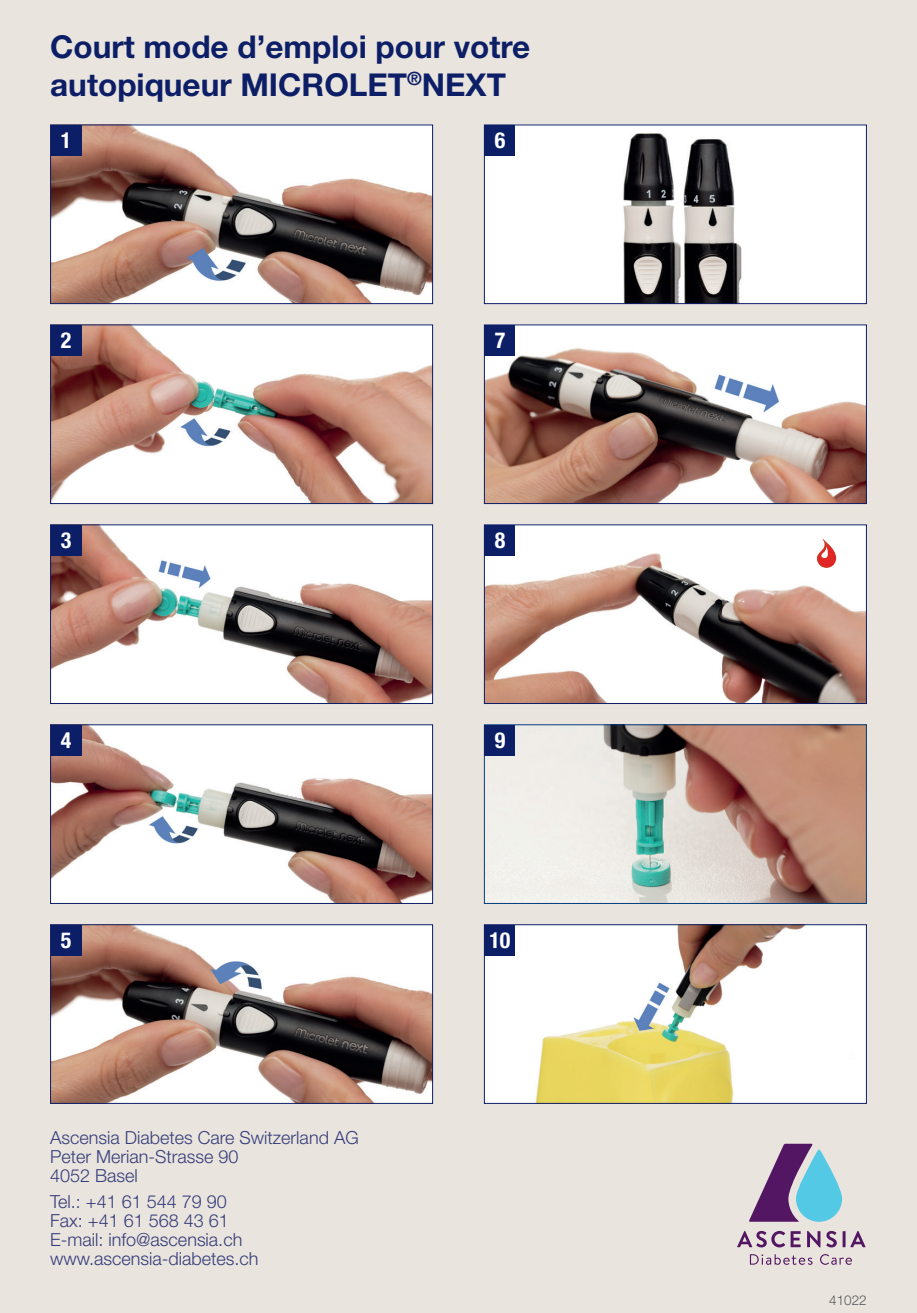
<style>
.page{position:relative;width:917px;height:1313px;background:#fff}
.page>*{position:absolute;margin:0;border:0;box-sizing:border-box;transform-origin:0 0}
.t1{font:700 31.5px/37.8px "Helvetica Neue LT Std";color:#0c1e66}
.t2{font:700 condensed 22.05px "Helvetica Neue LT Std";color:#fff}
.t3{font:300 18px/19.1px "Helvetica Neue LT Std";color:#373d7a}
.t4{font:300 13.5px "Helvetica Neue LT Std";color:#57585a}
.s1{font-family:"Helvetica Neue LT Std Bd SC800";font-weight:400}
</style>
<div class="page">
<div style="left:0;top:0;width:917px;height:1312px;background:#e9e4de"></div>
<svg style="left:737px;top:1231px;width:129px;height:33px"></svg>
<svg style="left:749px;top:1143px;width:93px;height:78px"></svg>
<img style="left:52px;top:127px;width:379px;height:175px">
<div style="left:50px;top:125px;width:383px;height:179px;border:1px solid #0c1e66"></div>
<div style="left:51px;top:125px;width:30px;height:31px;background:#0c1e66"></div>
<div style="left:484px;top:125px;width:382px;height:178px;background:#fff"></div>
<img style="left:623px;top:133px;width:119px;height:169px">
<div style="left:484px;top:125px;width:383px;height:179px;border:1px solid #0c1e66"></div>
<div style="left:485px;top:125px;width:30px;height:31px;background:#0c1e66"></div>
<img style="left:52px;top:926px;width:379px;height:175px">
<div style="left:50px;top:924px;width:383px;height:179px;border:1px solid #0c1e66"></div>
<div style="left:51px;top:925px;width:30px;height:30px;background:#0c1e66"></div>
<div style="left:484px;top:924px;width:382px;height:179px;background:#fff"></div>
<img style="left:535px;top:926px;width:270px;height:175px">
<div style="left:484px;top:924px;width:383px;height:179px;border:1px solid #0c1e66"></div>
<div style="left:485px;top:925px;width:30px;height:30px;background:#0c1e66"></div>
<img style="left:52px;top:726px;width:379px;height:175px">
<div style="left:50px;top:724px;width:383px;height:179px;border:1px solid #0c1e66"></div>
<div style="left:51px;top:725px;width:30px;height:30px;background:#0c1e66"></div>
<img style="left:486px;top:726px;width:379px;height:175px">
<div style="left:484px;top:724px;width:383px;height:179px;border:1px solid #013d7d"></div>
<div style="left:485px;top:725px;width:30px;height:30px;background:#0c1e66"></div>
<img style="left:52px;top:326px;width:379px;height:176px">
<div style="left:50px;top:324px;width:383px;height:180px;border:1px solid #0c1e66"></div>
<div style="left:51px;top:325px;width:30px;height:30px;background:#0c1e66"></div>
<img style="left:486px;top:326px;width:379px;height:176px">
<div style="left:484px;top:324px;width:383px;height:180px;border:1px solid #0c1e66"></div>
<div style="left:485px;top:325px;width:30px;height:30px;background:#0c1e66"></div>
<img style="left:52px;top:526px;width:379px;height:176px">
<div style="left:50px;top:524px;width:383px;height:180px;border:1px solid #0c1e66"></div>
<div style="left:51px;top:525px;width:30px;height:30px;background:#0c1e66"></div>
<img style="left:486px;top:526px;width:379px;height:176px">
<div style="left:484px;top:524px;width:383px;height:180px;border:1px solid #0c1e66"></div>
<div style="left:485px;top:525px;width:30px;height:30px;background:#0c1e66"></div>
<img style="left:817px;top:538px;width:19px;height:30px">
<svg style="left:820px;top:546px;width:10px;height:12px"></svg>
<h1 class="t1" style="left:50px;top:27px;width:482px">Court mode d’emploi pour votre autopiqueur MICROLET<sup>®</sup><span class="s1">N</span>EXT</h1>
<p class="t2" style="left:61px;top:127px;width:12px">1</p>
<p class="t2" style="left:495px;top:127px;width:12px">6</p>
<p class="t2" style="left:61px;top:327px;width:12px">2</p>
<p class="t2" style="left:495px;top:327px;width:12px">7</p>
<p class="t2" style="left:61px;top:527px;width:12px">3</p>
<p class="t2" style="left:495px;top:527px;width:12px">8</p>
<p class="t2" style="left:61px;top:727px;width:12px">4</p>
<p class="t2" style="left:495px;top:727px;width:12px">9</p>
<p class="t2" style="left:61px;top:927px;width:12px">5</p>
<p class="t2" style="left:489px;top:927px;width:23px">10</p>
<p class="t3" style="left:50px;top:1127px;width:310px">Ascensia Diabetes Care Switzerland AG<br>Peter Merian-Strasse 90<br>4052 Basel</p>
<p class="t3" style="left:50px;top:1191px;width:210px">Tel.: +41 61 544 79 90<br>Fax: +41 61 568 43 61<br>E-mail: info@ascensia.ch www.ascensia-diabetes.ch</p>
<p class="t4" style="left:829px;top:1292px;width:39px">41022</p>
</div>
